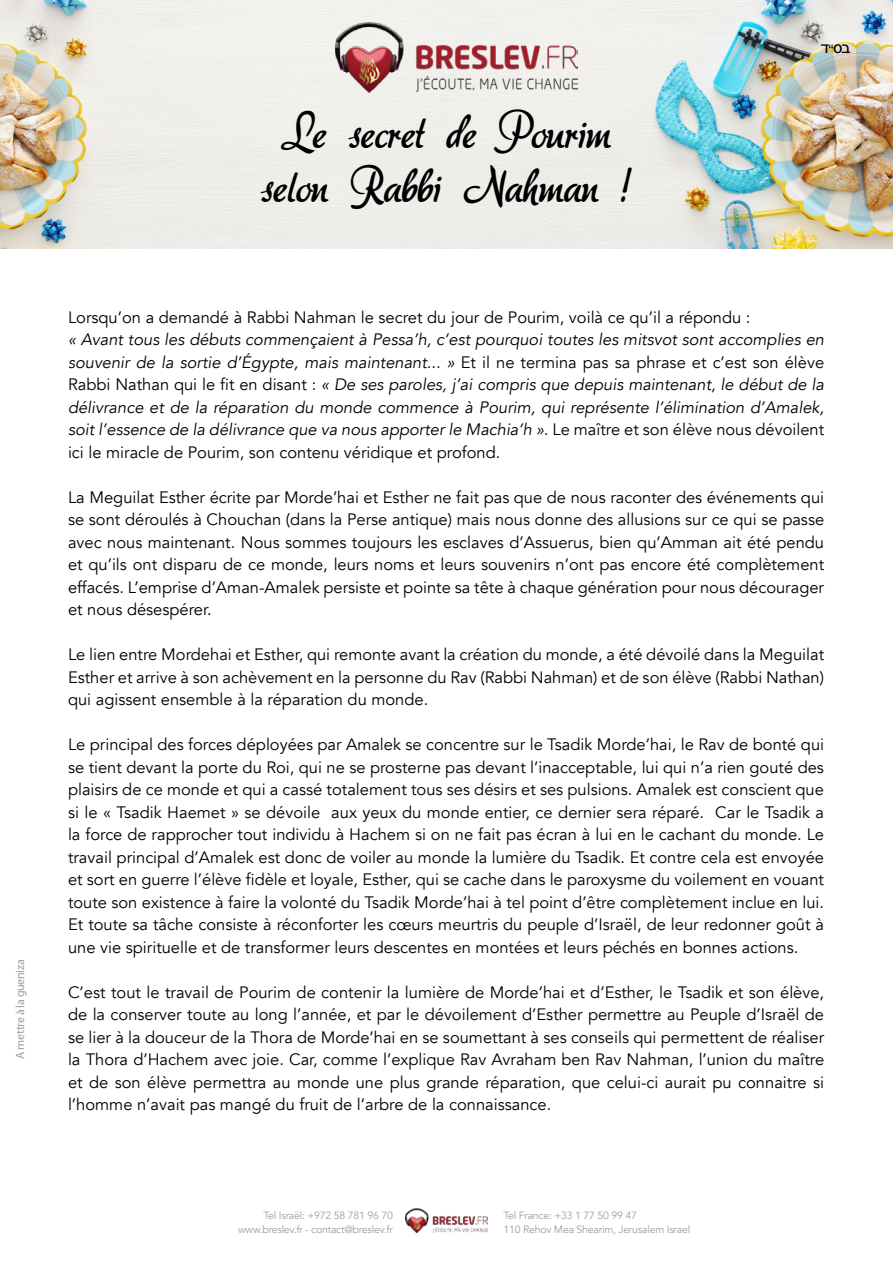
<style>
.page{position:relative;width:893px;height:1263px;background:#fff}
.page>*{position:absolute;margin:0;border:0;box-sizing:border-box;transform-origin:0 0}
.t1{font:45px/54px "aka Dora";letter-spacing:-.01em;color:#000;text-align:center}
.t2{font:16.5px/22.5px "Avenir";color:#000;text-align:justify}
.t3{font:italic 16.5px/22.5px "Avenir";color:#000;text-align:justify}
.t4{font:16.5px "Arial Hebrew";color:#000}
.t5{font:12px "Myriad Pro";letter-spacing:-.025em;color:#9c9e9f}
.t6{font:10.5px/13.5px "Avenir";letter-spacing:-.02em;color:#9c9e9f}
.s1{font-style:normal}
</style>
<div class="page">
<img style="left:0;top:0;width:893px;height:249px">
<img style="left:406px;top:1209px;width:81px;height:24px">
<img style="left:336px;top:22px;width:242px;height:71px">
<p class="t5" style="left:13px;top:1059px;width:101px;rotate:-90deg">A mettre à la gueniza</p>
<h1 class="t1" style="left:261px;top:104px;width:373px">Le secret de Pourim selon Rabbi Nahman !</h1>
<p class="t4" style="left:821px;top:39px;width:31px">בס”ד</p>
<p class="t2" style="left:68px;top:306px;width:684px">Lorsqu’on a demandé à Rabbi Nahman le secret du jour de Pourim, voilà ce qu’il a répondu :</p>
<p class="t3" style="left:68px;top:329px;width:758px">« Avant tous les débuts commençaient à Pessa’h, c’est pourquoi toutes les mitsvot sont accomplies en souvenir de la sortie d’Égypte, mais maintenant... » <span class="s1">Et il ne termina pas sa phrase et c’est son élève Rabbi Nathan qui le fit en disant :</span> « De ses paroles, j’ai compris que depuis maintenant, le début de la délivrance et de la réparation du monde commence à Pourim, qui représente l’élimination d’Amalek, soit l’essence de la délivrance que va nous apporter le Machia’h ». <span class="s1">Le maître et son élève nous dévoilent ici le miracle de Pourim, son contenu véridique et profond.</span></p>
<p class="t2" style="left:68px;top:486px;width:758px">La Meguilat Esther écrite par Morde’hai et Esther ne fait pas que de nous raconter des événements qui se sont déroulés à Chouchan (dans la Perse antique) mais nous donne des allusions sur ce qui se passe avec nous maintenant. Nous sommes toujours les esclaves d’Assuerus, bien qu’Amman ait été pendu et qu’ils ont disparu de ce monde, leurs noms et leurs souvenirs n’ont pas encore été complètement effacés. L’emprise d’Aman-Amalek persiste et pointe sa tête à chaque génération pour nous décourager et nous désespérer.</p>
<p class="t2" style="left:68px;top:644px;width:758px">Le lien entre Mordehai et Esther, qui remonte avant la création du monde, a été dévoilé dans la Meguilat Esther et arrive à son achèvement en la personne du Rav (Rabbi Nahman) et de son élève (Rabbi Nathan) qui agissent ensemble à la réparation du monde.</p>
<p class="t2" style="left:68px;top:734px;width:758px">Le principal des forces déployées par Amalek se concentre sur le Tsadik Morde’hai, le Rav de bonté qui se tient devant la porte du Roi, qui ne se prosterne pas devant l’inacceptable, lui qui n’a rien gouté des plaisirs de ce monde et qui a cassé totalement tous ses désirs et ses pulsions. Amalek est conscient que si le « Tsadik Haemet » se dévoile aux yeux du monde entier, ce dernier sera réparé. Car le Tsadik a la force de rapprocher tout individu à Hachem si on ne fait pas écran à lui en le cachant du monde. Le travail principal d’Amalek est donc de voiler au monde la lumière du Tsadik. Et contre cela est envoyée et sort en guerre l’élève fidèle et loyale, Esther, qui se cache dans le paroxysme du voilement en vouant toute son existence à faire la volonté du Tsadik Morde’hai à tel point d’être complètement inclue en lui.<br>Et toute sa tâche consiste à réconforter les cœurs meurtris du peuple d’Israël, de leur redonner goût à une vie spirituelle et de transformer leurs descentes en montées et leurs péchés en bonnes actions.</p>
<p class="t2" style="left:68px;top:981px;width:758px">C’est tout le travail de Pourim de contenir la lumière de Morde’hai et d’Esther, le Tsadik et son élève, de la conserver toute au long l’année, et par le dévoilement d’Esther permettre au Peuple d’Israël de se lier à la douceur de la Thora de Morde’hai en se soumettant à ses conseils qui permettent de réaliser la Thora d’Hachem avec joie. Car, comme l’explique Rav Avraham ben Rav Nahman, l’union du maître et de son élève permettra au monde une plus grande réparation, que celui-ci aurait pu connaitre si l’homme n’avait pas mangé du fruit de l’arbre de la connaissance.</p>
<p class="t6" style="left:238px;top:1209px;width:156px;text-align:right">Tel Israël: +972 58 781 96 70 www.breslev.fr - contact@breslev.fr</p>
<p class="t6" style="left:503px;top:1209px;width:188px">Tel France: +33 1 77 50 99 47<br>110 Rehov Mea Shearim, Jerusalem Israel</p>
</div>
